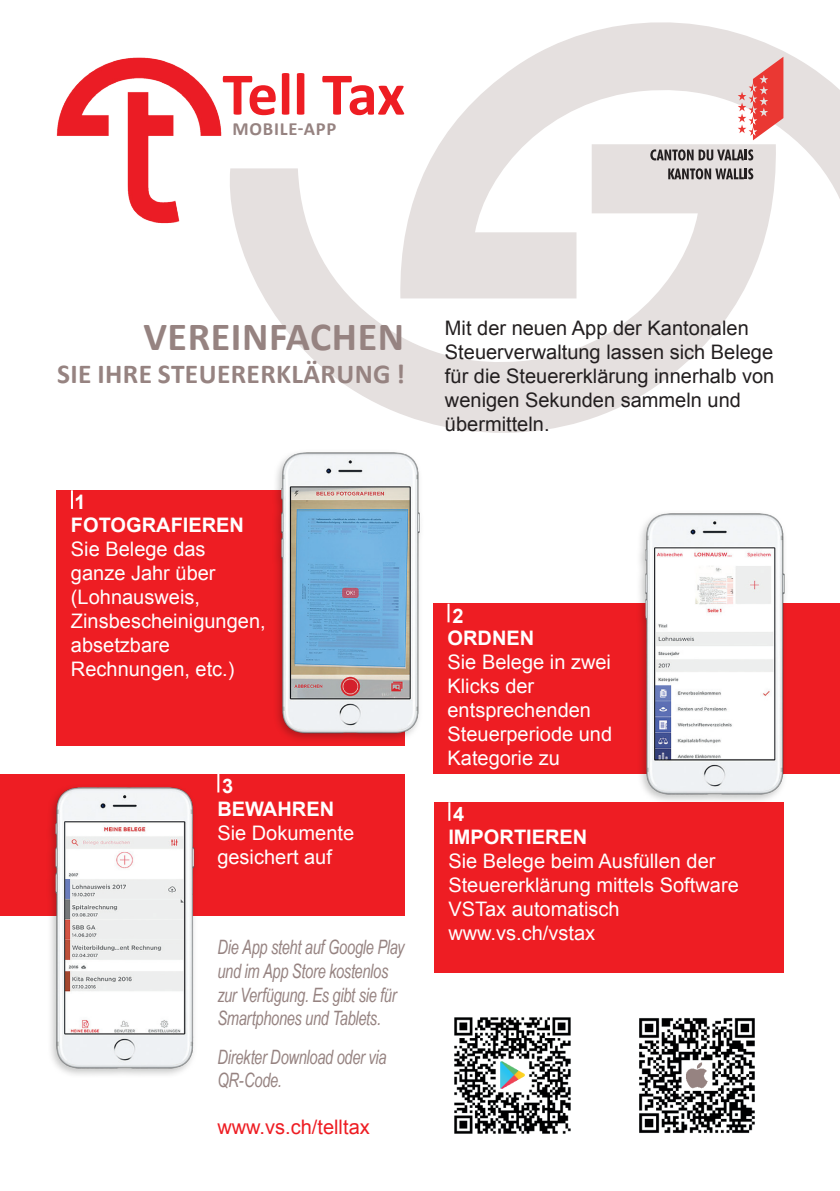
<style>
.page{position:relative;width:840px;height:1191px;background:#fff}
.page>*{position:absolute;margin:0;border:0;box-sizing:border-box;transform-origin:0 0}
.t1{font:700 61px "Calibri";letter-spacing:-.01em;color:#ee1d23}
.t2{font:700 40px "Calibri";letter-spacing:.015em;color:#968381}
.t3{font:700 27.4px "Calibri";letter-spacing:.015em;color:#968381}
.t4{font:20px/24px "Arial";color:#fff}
.t5{font:20px/24px "Arial";color:#231f20}
.t6{font:700 20px "Arial";color:#fff}
.t7{font:20px "Arial";color:#ee1d23}
.t8{font:italic 19.8px/23.8px "Arial Narrow";letter-spacing:-.015em;color:#968381;scale:.9 1}
.t9{font:700 18.6px "Calibri";letter-spacing:.04em;color:#968381}
</style>
<div class="page">
<svg style="left:247px;top:168px;width:492px;height:265px"></svg>
<svg style="left:398px;top:22px;width:441px;height:276px;fill:#e5e0df"></svg>
<div style="left:434px;top:802px;width:348px;height:170px;background:#ee1d23"></div>
<div style="left:57px;top:490px;width:348px;height:255px;background:#ee1d23"></div>
<div style="left:0;top:774px;width:405px;height:141px;background:#ee1d23"></div>
<div style="left:433px;top:604px;width:406px;height:170px;background:#ee1d23"></div>
<svg style="left:737px;top:57px;width:46px;height:83px"></svg>
<svg style="left:650px;top:149px;width:103px;height:11px"></svg>
<svg style="left:668px;top:168px;width:85px;height:11px"></svg>
<svg style="left:71px;top:490px;width:2px;height:19px"></svg>
<svg style="left:447px;top:604px;width:2px;height:18px"></svg>
<svg style="left:217px;top:774px;width:2px;height:18px"></svg>
<svg style="left:448px;top:802px;width:2px;height:19px"></svg>
<img style="left:56px;top:57px;width:205px;height:205px">
<img style="left:454px;top:1017px;width:117px;height:117px">
<img style="left:639px;top:1018px;width:116px;height:115px">
<img style="left:255px;top:452px;width:165px;height:294px">
<img style="left:631px;top:513px;width:159px;height:301px">
<img style="left:44px;top:787px;width:158px;height:288px">
<h1 class="t1" style="left:222px;top:55px;width:184px">Tell Tax</h1>
<p class="t9" style="left:232px;top:117px;width:105px">MOBILE-APP</p>
<h2 class="t2" style="left:143px;top:311px;width:262px">VEREINFACHEN</h2>
<h3 class="t3" style="left:57px;top:357px;width:349px">SIE IHRE STEUERERKLÄRUNG !</h3>
<p class="t6" style="left:74px;top:489px;width:13px">1</p>
<p class="t6" style="left:71px;top:511px;width:174px">FOTOGRAFIEREN</p>
<p class="t4" style="left:71px;top:537px;width:196px">Sie Belege das<br>ganze Jahr über (Lohnausweis,<br>Zinsbescheinigungen, absetzbare<br>Rechnungen, etc.)</p>
<p class="t6" style="left:222px;top:772px;width:13px">3</p>
<p class="t6" style="left:217px;top:795px;width:118px">BEWAHREN</p>
<p class="t4" style="left:217px;top:820px;width:138px">Sie Dokumente gesichert auf</p>
<p class="t8" style="left:217px;top:934px;width:209px">Die App steht auf Google Play und im App Store kostenlos zur Verfügung. Es gibt sie für<br>Smartphones und Tablets.</p>
<p class="t8" style="left:217px;top:1044px;width:189px">Direkter Download oder via<br>QR-Code.</p>
<p class="t7" style="left:217px;top:1113px;width:154px">www.vs.ch/telltax</p>
<p class="t5" style="left:444px;top:316px;width:331px">Mit der neuen App der Kantonalen<br>Steuerverwaltung lassen sich Belege für die Steuererklärung innerhalb von wenigen Sekunden sammeln und übermitteln.</p>
<p class="t6" style="left:452px;top:602px;width:13px">2</p>
<p class="t6" style="left:447px;top:625px;width:88px">ORDNEN</p>
<p class="t4" style="left:447px;top:650px;width:166px">Sie Belege in zwei<br>Klicks der entsprechenden<br>Steuerperiode und<br>Kategorie zu</p>
<p class="t6" style="left:453px;top:800px;width:13px">4</p>
<p class="t6" style="left:448px;top:823px;width:140px">IMPORTIEREN</p>
<p class="t4" style="left:448px;top:849px;width:292px">Sie Belege beim Ausfüllen der<br>Steuererklärung mittels Software<br>VSTax automatisch www.vs.ch/vstax</p>
</div>
